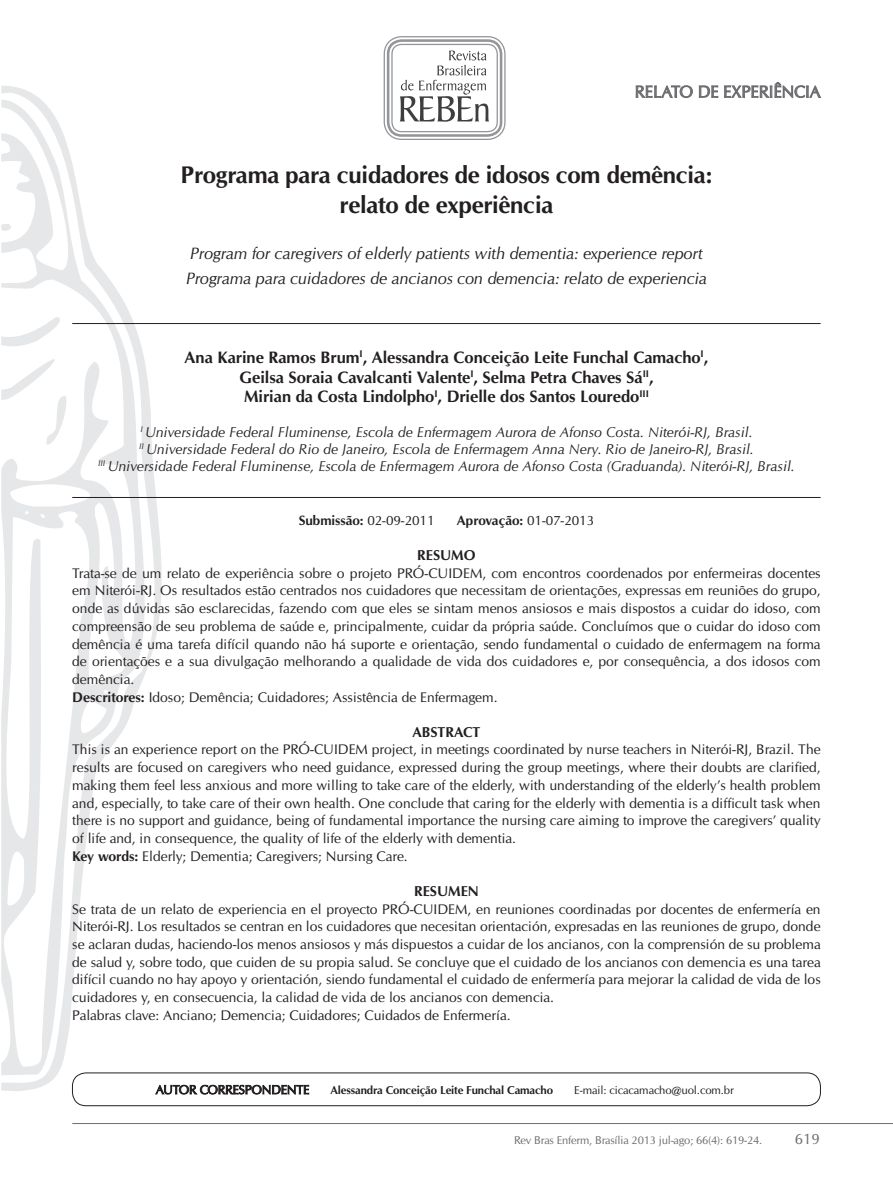
<style>
.page{position:relative;width:893px;height:1191px;background:#fff}
.page>*{position:absolute;margin:0;border:0;box-sizing:border-box;transform-origin:0 0}
.t1{font:700 24px/30px "URW Classico";letter-spacing:-.01em;color:#231f20;text-align:center}
.t2{font:700 16.5px/19.8px "URW Classico";color:#231f20;text-align:center}
.t3{font:italic 16.5px/25.2px "URW Classico";letter-spacing:-.01em;color:#231f20}
.t4{font:16.5px "URW Classico";color:#6c6d70}
.t5{font:15px "URW Classico";color:#6c6d70}
.t6{font:italic 14.25px/17.1px "URW Classico";color:#231f20;text-align:center}
.t7{font:700 14.25px "URW Classico";color:#231f20}
.t8{font:13.95px/17.7px "URW Classico";color:#231f20}
.t9{font:700 13.5px "URW Classico";color:#231f20}
.t10{font:12.45px "URW Classico";letter-spacing:-.01em;color:#231f20}
.t11{font:700 11.4px "URW Classico";letter-spacing:-.01em;color:#231f20}
.t12{font:11.4px "URW Classico";letter-spacing:-.01em;color:#231f20}
.t13{font:11.25px "URW Classico";letter-spacing:-.015em;color:#6c6d70}
.s1{font-weight:400}
.s2{font-weight:700}
</style>
<div class="page">
<svg style="left:1px;top:86px;width:174px;height:1005px"></svg>
<div style="left:384px;top:36px;width:122px;height:104px;border:1px solid #939598;border-radius:17px"></div>
<div style="left:387px;top:39px;width:115px;height:98px;border:3px solid #939598;border-radius:14px"></div>
<div style="left:391px;top:44px;width:107px;height:88px;border:1px solid #939598;border-radius:10px"></div>
<svg style="left:400px;top:51px;width:89px;height:71px"></svg>
<hr style="left:72px;top:1123px;width:821px;height:1px;background:#6c6d70">
<svg style="left:636px;top:86px;width:57px;height:12px"></svg>
<svg style="left:699px;top:86px;width:19px;height:12px"></svg>
<svg style="left:724px;top:82px;width:97px;height:16px"></svg>
<div style="left:72px;top:1072px;width:749px;height:34px;border:1px solid #231f20;border-radius:14px"></div>
<hr style="left:72px;top:323px;width:749px;height:1px;background:#231f20">
<hr style="left:72px;top:497px;width:749px;height:1px;background:#231f20">
<svg style="left:156px;top:1085px;width:153px;height:9px"></svg>
<p class="t4" style="left:635px;top:82px;width:187px">RELATO DE EXPERIÊNCIA</p>
<h1 class="t1" style="left:181px;top:159px;width:533px">Programa para cuidadores de idosos com demência: relato de experiência</h1>
<p class="t3" style="left:186px;top:241px;width:523px">Program for caregivers of elderly patients with dementia: experience report<br>Programa para cuidadores de ancianos con demencia: relato de experiencia</p>
<p class="t2" style="left:185px;top:347px;width:525px">Ana Karine Ramos Brum<sup>I</sup>, Alessandra Conceição Leite Funchal Camacho<sup>I</sup>,<br>Geilsa Soraia Cavalcanti valente<sup>I</sup>, Selma Petra Chaves Sá<sup>II</sup>,<br>Mirian da Costa Lindolpho<sup>I</sup>, Drielle dos Santos Louredo<sup>III</sup></p>
<p class="t6" style="left:98px;top:423px;width:698px"><sup>I</sup> Universidade Federal Fluminense, Escola de Enfermagem Aurora de Afonso Costa. Niterói-RJ, Brasil.<br><sup>II</sup> Universidade Federal do Rio de Janeiro, Escola de Enfermagem Anna Nery. Rio de Janeiro-RJ, Brasil.<br><sup>III</sup> Universidade Federal Fluminense, Escola de Enfermagem Aurora de Afonso Costa (Graduanda). Niterói-RJ, Brasil.</p>
<p class="t9" style="left:299px;top:512px;width:137px">Submissão: <span class="s1">02-09-2011</span></p>
<p class="t9" style="left:457px;top:512px;width:139px">Aprovação: <span class="s1">01-07-2013</span></p>
<p class="t7" style="left:417px;top:546px;width:60px">RESUMO</p>
<p class="t8" style="left:72px;top:564px;width:750px">Trata-se de um relato de experiência sobre o projeto PRÓ-CUIDEM, com encontros coordenados por enfermeiras docentes em Niterói-RJ. Os resultados estão centrados nos cuidadores que necessitam de orientações, expressas em reuniões do grupo, onde as dúvidas são esclarecidas, fazendo com que eles se sintam menos ansiosos e mais dispostos a cuidar do idoso, com compreensão de seu problema de saúde e, principalmente, cuidar da própria saúde. Concluímos que o cuidar do idoso com demência é uma tarefa difícil quando não há suporte e orientação, sendo fundamental o cuidado de enfermagem na forma de orientações e a sua divulgação melhorando a qualidade de vida dos cuidadores e, por consequência, a dos idosos com demência.<br><span class="s2">Descritores:</span> Idoso; Demência; Cuidadores; Assistência de Enfermagem.</p>
<p class="t7" style="left:412px;top:723px;width:69px">ABSTRACT</p>
<p class="t8" style="left:72px;top:741px;width:750px">This is an experience report on the PRÓ-CUIDEM project, in meetings coordinated by nurse teachers in Niterói-RJ, Brazil. The results are focused on caregivers who need guidance, expressed during the group meetings, where their doubts are clarified, making them feel less anxious and more willing to take care of the elderly, with understanding of the elderly’s health problem and, especially, to take care of their own health. One conclude that caring for the elderly with dementia is a difficult task when there is no support and guidance, being of fundamental importance the nursing care aiming to improve the caregivers’ quality of life and, in consequence, the quality of life of the elderly with dementia.<br><span class="s2">Key words:</span> Elderly; Dementia; Caregivers; Nursing Care.</p>
<p class="t7" style="left:414px;top:882px;width:66px">RESUMEN</p>
<p class="t8" style="left:72px;top:900px;width:750px">Se trata de un relato de experiencia en el proyecto PRÓ-CUIDEM, en reuniones coordinadas por docentes de enfermería en Niterói-RJ. Los resultados se centran en los cuidadores que necesitan orientación, expresadas en las reuniones de grupo, donde se aclaran dudas, haciendo-los menos ansiosos y más dispuestos a cuidar de los ancianos, con la comprensión de su problema de salud y, sobre todo, que cuiden de su propia salud. Se concluye que el cuidado de los ancianos con demencia es una tarea difícil cuando no hay apoyo y orientación, siendo fundamental el cuidado de enfermería para mejorar la calidad de vida de los cuidadores y, en consecuencia, la calidad de vida de los ancianos con demencia.<br>Palabras clave: Anciano; Demencia; Cuidadores; Cuidados de Enfermería.</p>
<p class="t10" style="left:156px;top:1082px;width:155px">AUTOR CORRESPONDENTE</p>
<p class="t11" style="left:330px;top:1082px;width:224px">Alessandra Conceição Leite Funchal Camacho</p>
<p class="t12" style="left:574px;top:1083px;width:161px">E-mail: cicacamacho@uol.com.br</p>
<p class="t13" style="left:514px;top:1133px;width:250px">Rev Bras Enferm, Brasília 2013 jul-ago; 66(4): 619-24.</p>
<p class="t5" style="left:795px;top:1130px;width:26px">619</p>
</div>
